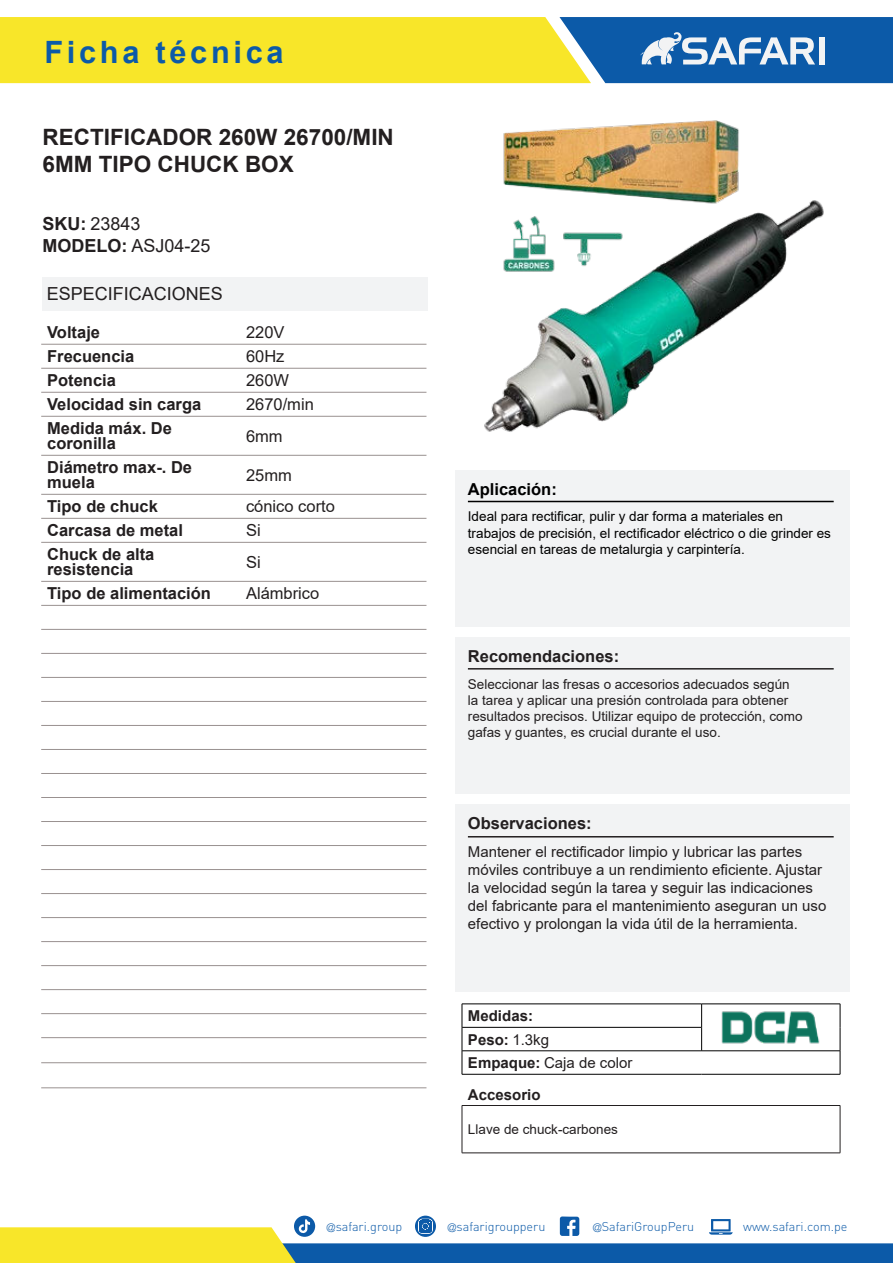
<style>
.page{position:relative;width:893px;height:1263px;background:#fff}
.page>*{position:absolute;margin:0;border:0;box-sizing:border-box;transform-origin:0 0}
.t1{font:700 30.75px "Arial";letter-spacing:.12em;color:#0c5aa8}
.t2{font:700 22.5px/27px "Arial";color:#231f20}
.t3{font:18px/21.9px "Arial";color:#231f20}
.t4{font:700 16.5px/15px "Arial";color:#231f20}
.t5{font:16.5px "Arial";color:#231f20}
.t6{font:700 16.5px "Arial";color:#000}
.t7{font:15px/18px "Arial";color:#231f20}
.t8{font:700 15px/23.4px "Arial";color:#231f20}
.t9{font:13.5px/16.2px "Arial";color:#231f20}
.t10{font:13.5px/16.2px "Arial";color:#000}
.t11{font:300 12.6px "DIN";color:#0c5aa8}
.s1{font-weight:700}
.s2{font-weight:400}
.s3{font-family:"Helvetica LT Std";font-stretch:condensed;font-size:11.25px}
</style>
<div class="page">
<svg style="left:0;top:1215px;width:893px;height:48px"></svg>
<svg style="left:0;top:17px;width:893px;height:66px;background:#b0bc5b"></svg>
<div style="left:819px;top:37px;width:6px;height:27px;background:#f2f3f4"></div>
<div style="left:455px;top:470px;width:395px;height:157px;background:#f2f3f4"></div>
<hr style="left:468px;top:501px;width:366px;height:1px;background:#000">
<div style="left:455px;top:638px;width:395px;height:156px;background:#f2f3f4"></div>
<hr style="left:468px;top:668px;width:366px;height:1px;background:#231f20">
<div style="left:455px;top:805px;width:395px;height:187px;background:#f2f3f4"></div>
<hr style="left:468px;top:836px;width:366px;height:1px;background:#231f20">
<hr style="left:462px;top:1105px;width:378px;height:1px;background:#231f20">
<hr style="left:462px;top:1106px;width:1px;height:47px;background:#231f20">
<hr style="left:840px;top:1106px;width:1px;height:47px;background:#231f20">
<hr style="left:462px;top:1152px;width:378px;height:1px;background:#231f20">
<hr style="left:41px;top:344px;width:199px;height:1px;background:#999190">
<hr style="left:240px;top:344px;width:186px;height:1px;background:#999190">
<hr style="left:41px;top:1087px;width:199px;height:1px;background:#999190">
<hr style="left:240px;top:1087px;width:186px;height:1px;background:#999190">
<hr style="left:41px;top:368px;width:199px;height:1px;background:#999190">
<hr style="left:240px;top:368px;width:186px;height:1px;background:#999190">
<hr style="left:41px;top:392px;width:199px;height:1px;background:#999190">
<hr style="left:240px;top:392px;width:186px;height:1px;background:#999190">
<hr style="left:41px;top:416px;width:199px;height:1px;background:#999190">
<hr style="left:240px;top:416px;width:186px;height:1px;background:#999190">
<hr style="left:41px;top:455px;width:199px;height:1px;background:#999190">
<hr style="left:240px;top:455px;width:186px;height:1px;background:#999190">
<hr style="left:41px;top:494px;width:199px;height:1px;background:#999190">
<hr style="left:240px;top:494px;width:186px;height:1px;background:#999190">
<hr style="left:41px;top:518px;width:199px;height:1px;background:#999190">
<hr style="left:240px;top:518px;width:186px;height:1px;background:#999190">
<hr style="left:41px;top:542px;width:199px;height:1px;background:#999190">
<hr style="left:240px;top:542px;width:186px;height:1px;background:#999190">
<hr style="left:41px;top:581px;width:199px;height:1px;background:#999190">
<hr style="left:240px;top:581px;width:186px;height:1px;background:#999190">
<hr style="left:41px;top:605px;width:199px;height:1px;background:#999190">
<hr style="left:240px;top:605px;width:186px;height:1px;background:#999190">
<hr style="left:41px;top:629px;width:199px;height:1px;background:#999190">
<hr style="left:240px;top:629px;width:186px;height:1px;background:#999190">
<hr style="left:41px;top:653px;width:199px;height:1px;background:#999190">
<hr style="left:240px;top:653px;width:186px;height:1px;background:#999190">
<hr style="left:41px;top:677px;width:199px;height:1px;background:#999190">
<hr style="left:240px;top:677px;width:186px;height:1px;background:#999190">
<hr style="left:41px;top:701px;width:199px;height:1px;background:#999190">
<hr style="left:240px;top:701px;width:186px;height:1px;background:#999190">
<hr style="left:41px;top:725px;width:199px;height:1px;background:#999190">
<hr style="left:240px;top:725px;width:186px;height:1px;background:#999190">
<hr style="left:41px;top:749px;width:199px;height:1px;background:#999190">
<hr style="left:240px;top:749px;width:186px;height:1px;background:#999190">
<hr style="left:41px;top:773px;width:199px;height:1px;background:#999190">
<hr style="left:240px;top:773px;width:186px;height:1px;background:#999190">
<hr style="left:41px;top:797px;width:199px;height:1px;background:#999190">
<hr style="left:240px;top:797px;width:186px;height:1px;background:#999190">
<hr style="left:41px;top:821px;width:199px;height:1px;background:#999190">
<hr style="left:240px;top:821px;width:186px;height:1px;background:#999190">
<hr style="left:41px;top:845px;width:199px;height:1px;background:#999190">
<hr style="left:240px;top:845px;width:186px;height:1px;background:#999190">
<hr style="left:41px;top:869px;width:199px;height:1px;background:#999190">
<hr style="left:240px;top:869px;width:186px;height:1px;background:#999190">
<hr style="left:41px;top:893px;width:199px;height:1px;background:#999190">
<hr style="left:240px;top:893px;width:186px;height:1px;background:#999190">
<hr style="left:41px;top:917px;width:199px;height:1px;background:#999190">
<hr style="left:240px;top:917px;width:186px;height:1px;background:#999190">
<hr style="left:41px;top:941px;width:199px;height:1px;background:#999190">
<hr style="left:240px;top:941px;width:186px;height:1px;background:#999190">
<hr style="left:41px;top:965px;width:199px;height:1px;background:#999190">
<hr style="left:240px;top:965px;width:186px;height:1px;background:#999190">
<hr style="left:41px;top:989px;width:199px;height:1px;background:#999190">
<hr style="left:240px;top:989px;width:186px;height:1px;background:#999190">
<hr style="left:41px;top:1013px;width:199px;height:1px;background:#999190">
<hr style="left:240px;top:1013px;width:186px;height:1px;background:#999190">
<hr style="left:41px;top:1037px;width:199px;height:1px;background:#999190">
<hr style="left:240px;top:1037px;width:186px;height:1px;background:#999190">
<hr style="left:41px;top:1062px;width:199px;height:1px;background:#999190">
<hr style="left:240px;top:1062px;width:186px;height:1px;background:#999190">
<img style="left:484px;top:120px;width:340px;height:312px">
<div style="left:43px;top:277px;width:385px;height:33px;background:#f2f3f4"></div>
<hr style="left:462px;top:1027px;width:239px;height:1px;background:#000">
<hr style="left:462px;top:1050px;width:240px;height:1px;background:#000">
<hr style="left:702px;top:1050px;width:138px;height:1px;background:#000">
<hr style="left:462px;top:1004px;width:240px;height:1px;background:#000">
<hr style="left:702px;top:1004px;width:138px;height:1px;background:#000">
<svg style="left:701px;top:1004px;width:1px;height:47px"></svg>
<svg style="left:462px;top:1004px;width:1px;height:70px"></svg>
<svg style="left:840px;top:1004px;width:1px;height:70px"></svg>
<hr style="left:462px;top:1074px;width:240px;height:1px;background:#000">
<hr style="left:702px;top:1074px;width:138px;height:1px;background:#000">
<img style="left:721px;top:1011px;width:99px;height:33px">
<h1 class="t1" style="left:44px;top:34px;width:241px">Ficha técnica</h1>
<h2 class="t2" style="left:43px;top:126px;width:353px">RECTIFICADOR 260W 26700/MIN<br>6MM TIPO CHUCK BOX</h2>
<p class="t3" style="left:43px;top:213px;width:169px"><span class="s1">SKU:</span> 23843<br><span class="s1">MODELO:</span> ASJ04-25</p>
<p class="t3" style="left:47px;top:282px;width:178px">ESPECIFICACIONES</p>
<p class="t4" style="left:47px;top:326px;width:54px">Voltaje</p>
<p class="t5" style="left:246px;top:323px;width:40px">220V</p>
<p class="t4" style="left:47px;top:350px;width:89px">Frecuencia</p>
<p class="t5" style="left:246px;top:345px;width:40px">60Hz</p>
<p class="t4" style="left:47px;top:374px;width:70px">Potencia</p>
<p class="t5" style="left:246px;top:371px;width:45px">260W</p>
<p class="t4" style="left:47px;top:398px;width:156px">Velocidad sin carga</p>
<p class="t5" style="left:246px;top:393px;width:69px">2670/min</p>
<p class="t4" style="left:47px;top:422px;width:126px">Medida máx. De coronilla</p>
<p class="t5" style="left:246px;top:425px;width:38px">6mm</p>
<p class="t4" style="left:47px;top:461px;width:146px">Diámetro max-. De muela</p>
<p class="t5" style="left:246px;top:464px;width:47px">25mm</p>
<p class="t4" style="left:47px;top:500px;width:112px">Tipo de chuck</p>
<p class="t5" style="left:246px;top:495px;width:90px">cónico corto</p>
<p class="t4" style="left:47px;top:524px;width:137px">Carcasa de metal</p>
<p class="t5" style="left:246px;top:521px;width:16px">Si</p>
<p class="t4" style="left:47px;top:548px;width:109px">Chuck de alta resistencia</p>
<p class="t5" style="left:246px;top:552px;width:16px">Si</p>
<p class="t4" style="left:47px;top:587px;width:165px">Tipo de alimentación</p>
<p class="t5" style="left:246px;top:582px;width:75px">Alámbrico</p>
<p class="t6" style="left:468px;top:483px;width:90px">Aplicación:</p>
<p class="t10" style="left:468px;top:508px;width:365px">Ideal para rectificar, pulir y dar forma a materiales en trabajos de precisión, el rectificador eléctrico o die grinder es esencial en tareas de metalurgia y carpintería.</p>
<p class="t4" style="left:468px;top:650px;width:153px">Recomendaciones:</p>
<p class="t9" style="left:468px;top:676px;width:336px">Seleccionar las fresas o accesorios adecuados según la tarea y aplicar una presión controlada para obtener resultados precisos. Utilizar equipo de protección, como gafas y guantes, es crucial durante el uso.</p>
<p class="t4" style="left:468px;top:817px;width:125px">Observaciones:</p>
<p class="t7" style="left:468px;top:842px;width:360px">Mantener el rectificador limpio y lubricar las partes móviles contribuye a un rendimiento eficiente. Ajustar la velocidad según la tarea y seguir las indicaciones del fabricante para el mantenimiento aseguran un uso efectivo y prolongan la vida útil de la herramienta.</p>
<p class="t8" style="left:468px;top:1006px;width:166px">Medidas:<br>Peso: <span class="s2">1.3kg<br></span>Empaque: <span class="s2">Caja de color</span></p>
<p class="t8" style="left:468px;top:1084px;width:74px">Accesorio</p>
<p class="t9" style="left:468px;top:1121px;width:152px">Llave de chuck-carbones</p>
<p class="t11" style="left:327px;top:1222px;width:77px"><span class="s3">@</span>safari.group</p>
<p class="t11" style="left:448px;top:1222px;width:99px"><span class="s3">@</span>safarigroupperu</p>
<p class="t11" style="left:593px;top:1222px;width:103px"><span class="s3">@</span>SafariGroupPeru</p>
<p class="t11" style="left:743px;top:1222px;width:106px">www.safari.com.pe</p>
</div>
